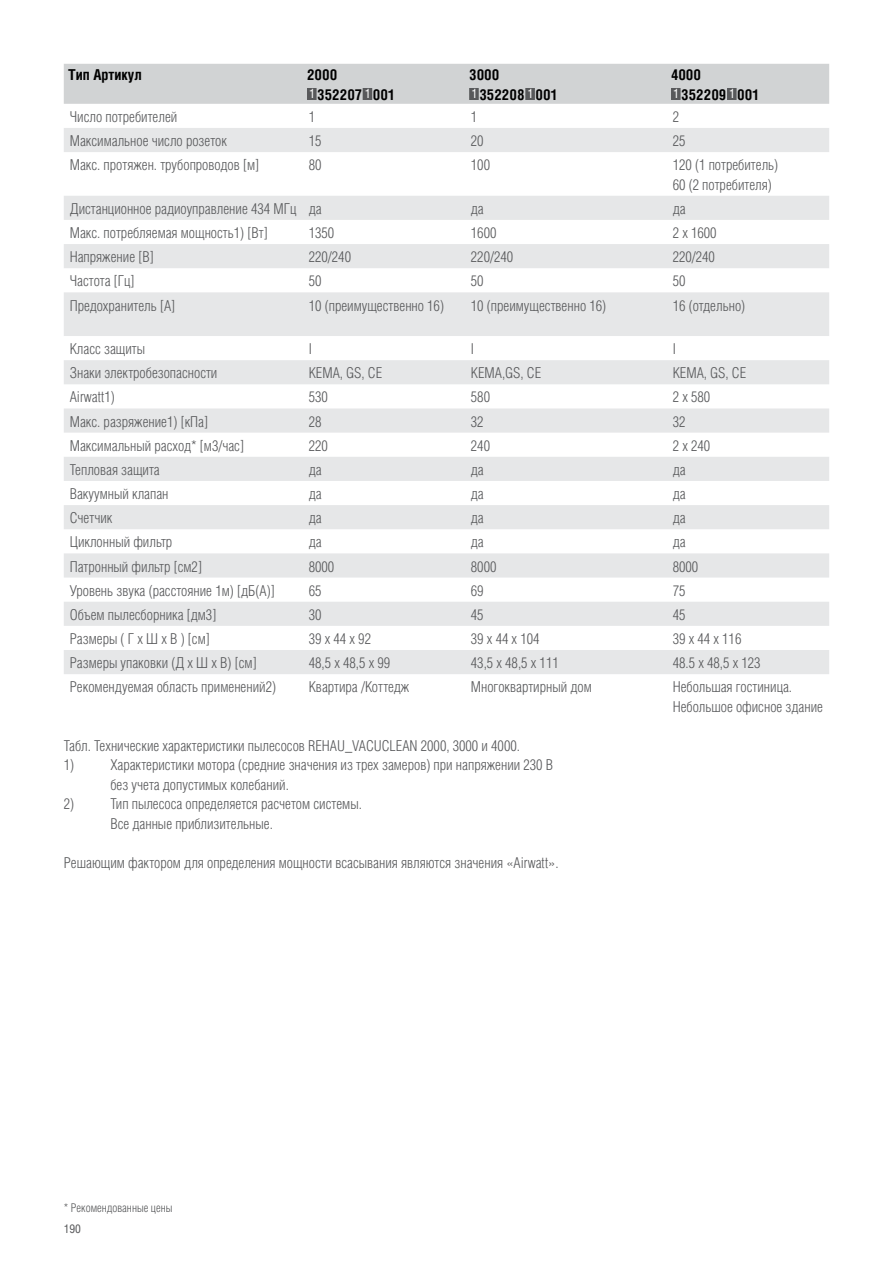
<style>
.page{position:relative;width:893px;height:1263px;background:#fff}
.page>*{position:absolute;margin:0;border:0;box-sizing:border-box;transform-origin:0 0}
.t1{font:15px/19.5px "Helios Cond Light C";color:#58595b}
.t2{font:700 15px/19.5px "Helios Cond";color:#000}
.t3{font:15px "Helios Cond Light C";letter-spacing:.105em;color:#58595b}
.t4{font:15px "Helios Cond Light C";letter-spacing:.215em;color:#58595b}
.t5{font:12px "Helios Cond Light C";color:#58595b}
.t6{font:12px "Helios Cond C";color:#58595b}
.s1{font-family:"Helios Cond C";font-weight:400;font-size:12.75px;color:#fff}
</style>
<div class="page">
<div style="left:64px;top:64px;width:765px;height:40px;background:#d1d3d4"></div>
<svg style="left:64px;top:128px;width:765px;height:546px;fill:#e6e7e8"></svg>
<div style="left:307px;top:88px;width:10px;height:12px;background:#58595b"></div>
<div style="left:363px;top:88px;width:9px;height:12px;background:#58595b"></div>
<div style="left:469px;top:88px;width:10px;height:12px;background:#58595b"></div>
<div style="left:525px;top:88px;width:10px;height:12px;background:#58595b"></div>
<div style="left:671px;top:88px;width:10px;height:12px;background:#58595b"></div>
<div style="left:727px;top:88px;width:10px;height:12px;background:#58595b"></div>
<p class="t2" style="left:68px;top:65px;width:75px">Тип Артикул</p>
<p class="t2" style="left:307px;top:65px;width:90px">2000<br><span class="s1">1</span>352207 <span class="s1">1</span>001</p>
<p class="t2" style="left:469px;top:65px;width:90px">3000<br><span class="s1">1</span>352208 <span class="s1">1</span>001</p>
<p class="t2" style="left:671px;top:65px;width:90px">4000<br><span class="s1">1</span>352209 <span class="s1">1</span>001</p>
<p class="t1" style="left:70px;top:107px;width:109px">Число потребителей</p>
<p class="t1" style="left:309px;top:107px;width:8px">1</p>
<p class="t1" style="left:471px;top:107px;width:8px">1</p>
<p class="t1" style="left:673px;top:107px;width:8px">2</p>
<p class="t1" style="left:70px;top:131px;width:159px">Максимальное число розеток</p>
<p class="t1" style="left:309px;top:131px;width:14px">15</p>
<p class="t1" style="left:471px;top:131px;width:14px">20</p>
<p class="t1" style="left:673px;top:131px;width:14px">25</p>
<p class="t1" style="left:70px;top:155px;width:191px">Макс. протяжен. трубопроводов [м]</p>
<p class="t1" style="left:309px;top:155px;width:14px">80</p>
<p class="t1" style="left:471px;top:155px;width:21px">100</p>
<p class="t1" style="left:673px;top:155px;width:107px">120 (1 потребитель)<br>60 (2 потребителя)</p>
<p class="t1" style="left:70px;top:199px;width:253px">Дистанционное радиоуправление 434 МГц да</p>
<p class="t1" style="left:471px;top:199px;width:14px">да</p>
<p class="t1" style="left:673px;top:199px;width:14px">да</p>
<p class="t1" style="left:70px;top:223px;width:199px">Макс. потребляемая мощность1) [Вт]</p>
<p class="t1" style="left:309px;top:223px;width:27px">1350</p>
<p class="t1" style="left:471px;top:223px;width:27px">1600</p>
<p class="t1" style="left:673px;top:223px;width:45px">2 x 1600</p>
<p class="t1" style="left:70px;top:247px;width:86px">Напряжение [В]</p>
<p class="t1" style="left:309px;top:247px;width:44px">220/240</p>
<p class="t1" style="left:471px;top:247px;width:44px">220/240</p>
<p class="t1" style="left:673px;top:247px;width:44px">220/240</p>
<p class="t1" style="left:70px;top:271px;width:66px">Частота [Гц]</p>
<p class="t1" style="left:309px;top:271px;width:14px">50</p>
<p class="t1" style="left:471px;top:271px;width:14px">50</p>
<p class="t1" style="left:673px;top:271px;width:14px">50</p>
<p class="t1" style="left:70px;top:295px;width:107px">Предохранитель [А]</p>
<p class="t1" style="left:309px;top:295px;width:137px">10 (преимущественно 16)</p>
<p class="t1" style="left:471px;top:295px;width:137px">10 (преимущественно 16)</p>
<p class="t1" style="left:673px;top:295px;width:74px">16 (отдельно)</p>
<p class="t1" style="left:70px;top:339px;width:77px">Класс защиты</p>
<p class="t1" style="left:309px;top:339px;width:5px">І</p>
<p class="t1" style="left:471px;top:339px;width:5px">І</p>
<p class="t1" style="left:673px;top:339px;width:5px">І</p>
<p class="t1" style="left:70px;top:363px;width:149px">Знаки электробезопасности</p>
<p class="t1" style="left:309px;top:363px;width:75px">КEMA, GS, СЕ</p>
<p class="t1" style="left:471px;top:363px;width:72px">KEMA,GS, СЕ</p>
<p class="t1" style="left:673px;top:363px;width:75px">КЕМА, GS, СЕ</p>
<p class="t1" style="left:70px;top:387px;width:47px">Airwatt1)</p>
<p class="t1" style="left:309px;top:387px;width:21px">530</p>
<p class="t1" style="left:471px;top:387px;width:21px">580</p>
<p class="t1" style="left:673px;top:387px;width:39px">2x580</p>
<p class="t1" style="left:70px;top:411px;width:140px">Макс. разряжение1) [кПа]</p>
<p class="t1" style="left:309px;top:411px;width:14px">28</p>
<p class="t1" style="left:471px;top:411px;width:14px">32</p>
<p class="t1" style="left:673px;top:411px;width:14px">32</p>
<p class="t1" style="left:70px;top:436px;width:176px">Максимальный расход* [м3/час]</p>
<p class="t1" style="left:309px;top:436px;width:21px">220</p>
<p class="t1" style="left:471px;top:436px;width:21px">240</p>
<p class="t1" style="left:673px;top:436px;width:39px">2x240</p>
<p class="t1" style="left:70px;top:460px;width:91px">Тепловая защита</p>
<p class="t1" style="left:309px;top:460px;width:14px">да</p>
<p class="t1" style="left:471px;top:460px;width:14px">да</p>
<p class="t1" style="left:673px;top:460px;width:14px">да</p>
<p class="t1" style="left:70px;top:484px;width:100px">Вакуумный клапан</p>
<p class="t1" style="left:309px;top:484px;width:14px">да</p>
<p class="t1" style="left:471px;top:484px;width:14px">да</p>
<p class="t1" style="left:673px;top:484px;width:14px">да</p>
<p class="t1" style="left:70px;top:508px;width:44px">Счетчик</p>
<p class="t1" style="left:309px;top:508px;width:14px">да</p>
<p class="t1" style="left:471px;top:508px;width:14px">да</p>
<p class="t1" style="left:673px;top:508px;width:14px">да</p>
<p class="t1" style="left:70px;top:532px;width:104px">Циклонный фильтр</p>
<p class="t1" style="left:309px;top:532px;width:14px">да</p>
<p class="t1" style="left:471px;top:532px;width:14px">да</p>
<p class="t1" style="left:673px;top:532px;width:14px">да</p>
<p class="t1" style="left:70px;top:556px;width:134px">Патронный фильтр [см2]</p>
<p class="t1" style="left:309px;top:556px;width:27px">8000</p>
<p class="t1" style="left:471px;top:556px;width:27px">8000</p>
<p class="t1" style="left:673px;top:556px;width:27px">8000</p>
<p class="t1" style="left:70px;top:580px;width:206px">Уровень звука (расстояние 1м) [дБ(А)]</p>
<p class="t1" style="left:309px;top:580px;width:14px">65</p>
<p class="t1" style="left:471px;top:580px;width:14px">69</p>
<p class="t1" style="left:673px;top:580px;width:14px">75</p>
<p class="t1" style="left:70px;top:605px;width:148px">Объем пылесборника [дм3]</p>
<p class="t1" style="left:309px;top:605px;width:14px">30</p>
<p class="t1" style="left:471px;top:605px;width:14px">45</p>
<p class="t1" style="left:673px;top:605px;width:14px">45</p>
<p class="t1" style="left:70px;top:629px;width:142px">Размеры ( Г х Ш х В ) [см]</p>
<p class="t4" style="left:309px;top:630px;width:64px">39x44x92</p>
<p class="t3" style="left:471px;top:630px;width:70px">39x44x104</p>
<p class="t3" style="left:673px;top:630px;width:70px">39x44x116</p>
<p class="t1" style="left:70px;top:653px;width:188px">Размеры упаковки (Д х Ш х В) [см]</p>
<p class="t1" style="left:309px;top:653px;width:83px">48,5 х 48,5 х 99</p>
<p class="t1" style="left:471px;top:653px;width:89px">43,5 x 48,5 x 111</p>
<p class="t1" style="left:673px;top:653px;width:89px">48.5 х 48,5 х 123</p>
<p class="t1" style="left:70px;top:677px;width:208px">Рекомендуемая область применений2)</p>
<p class="t1" style="left:309px;top:677px;width:102px">Квартира /Коттедж</p>
<p class="t1" style="left:471px;top:677px;width:122px">Многоквартирный дом</p>
<p class="t1" style="left:673px;top:677px;width:152px">Небольшая гостиница.<br>Небольшое офисное здание</p>
<p class="t1" style="left:64px;top:736px;width:458px">Табл. Технические характеристики пылесосов REHAU_VACUCLEAN 2000, 3000 и 4000.<br>1)</p>
<p class="t1" style="left:110px;top:755px;width:444px">Характеристики мотора (средние значения из трех замеров) при напряжении 230 В без учета допустимых колебаний.</p>
<p class="t1" style="left:64px;top:794px;width:12px">2)</p>
<p class="t1" style="left:110px;top:794px;width:253px">Тип пылесоса определяется расчетом системы.<br>Все данные приблизительные.</p>
<p class="t1" style="left:64px;top:853px;width:496px">Решающим фактором для определения мощности всасывания являются значения «Airwatt».</p>
<p class="t5" style="left:64px;top:1201px;width:110px">* Рекомендованные цены</p>
<p class="t6" style="left:64px;top:1222px;width:19px">190</p>
</div>
